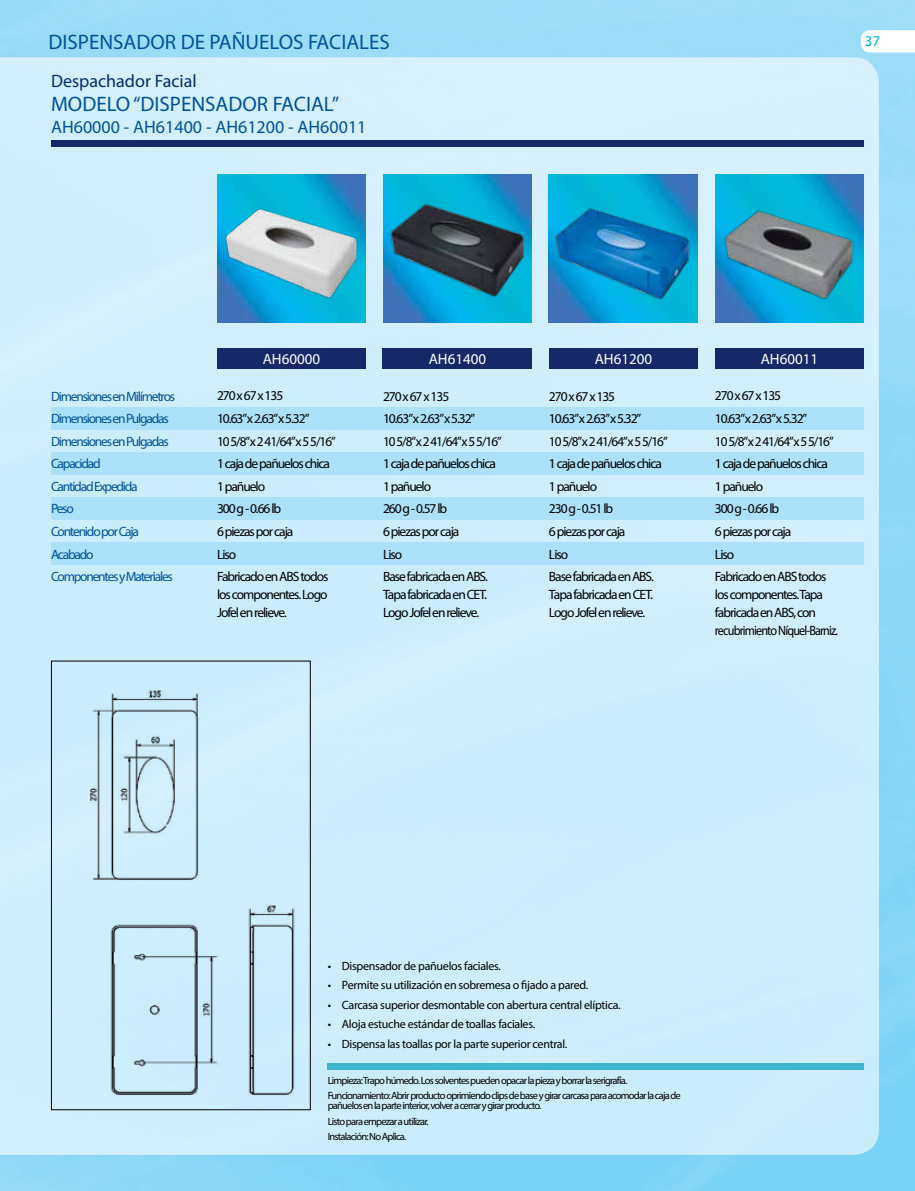
<style>
.page{position:relative;width:915px;height:1191px;background:#fff}
.page>*{position:absolute;margin:0;border:0;box-sizing:border-box;transform-origin:0 0}
.t1{font:21px "Myriad Pro";color:#00529c}
.t2{font:18px "Myriad Pro";color:#00529c}
.t3{font:18px "Myriad Pro";color:#002e6e}
.t4{font:15px "Myriad Pro";color:#fff}
.t5{font:15px "Myriad Pro";color:#00b1e1}
.t6{font:13.5px/22.5px "Myriad Pro";letter-spacing:-.075em;color:#000}
.t7{font:13.5px/22.5px "Myriad Pro";letter-spacing:-.09em;color:#00529c}
.t8{font:12px "Myriad Pro";letter-spacing:-.025em;color:#000}
.t9{font:10.5px/15.1px "Myriad Pro";letter-spacing:-.075em;color:#000}
</style>
<div class="page">
<img style="left:0;top:0;width:914px;height:1191px">
<svg style="left:860px;top:30px;width:54px;height:22px"></svg>
<div style="left:0;top:57px;width:878px;height:1098px;background:#ceeefb"></div>
<div style="left:328px;top:1063px;width:535px;height:7px;background:#3eb5cd"></div>
<div style="left:51px;top:407px;width:812px;height:23px;background:#abe1fa"></div>
<div style="left:51px;top:452px;width:812px;height:23px;background:#abe1fa"></div>
<div style="left:51px;top:497px;width:812px;height:23px;background:#abe1fa"></div>
<div style="left:51px;top:542px;width:812px;height:23px;background:#abe1fa"></div>
<img style="left:217px;top:174px;width:149px;height:149px">
<img style="left:383px;top:174px;width:148px;height:149px">
<img style="left:549px;top:174px;width:148px;height:149px">
<img style="left:715px;top:174px;width:148px;height:149px">
<div style="left:51px;top:140px;width:812px;height:6px;background:#162867"></div>
<div style="left:51px;top:660px;width:259px;height:450px;border:1px solid #000"></div>
<div style="left:217px;top:348px;width:149px;height:20px;background:#162867"></div>
<div style="left:382px;top:348px;width:149px;height:20px;background:#162867"></div>
<div style="left:549px;top:348px;width:148px;height:20px;background:#162867"></div>
<div style="left:714px;top:348px;width:149px;height:20px;background:#162867"></div>
<img style="left:217px;top:201px;width:148px;height:103px">
<img style="left:550px;top:202px;width:146px;height:102px">
<img style="left:381px;top:201px;width:150px;height:103px">
<img style="left:715px;top:205px;width:146px;height:99px">
<img style="left:66px;top:676px;width:145px;height:214px">
<img style="left:104px;top:891px;width:131px;height:214px">
<img style="left:242px;top:891px;width:58px;height:214px">
<h1 class="t1" style="left:49px;top:29px;width:342px">DISPENSADOR DE PAÑUELOS FACIALES</h1>
<p class="t5" style="left:864px;top:32px;width:17px">37</p>
<h2 class="t3" style="left:51px;top:70px;width:147px">Despachador Facial</h2>
<h1 class="t1" style="left:51px;top:91px;width:289px">MODELO “DISPENSADOR FACIAL”</h1>
<h2 class="t2" style="left:51px;top:115px;width:317px">AH60000 - AH61400 - AH61200 - AH60011</h2>
<p class="t7" style="left:51px;top:384px;width:126px">Dimensiones en Milímetros<br>Dimensiones en Pulgadas<br>Dimensiones en Pulgadas<br>Capacidad<br>Cantidad Expedida<br>Peso<br>Contenido por Caja<br>Acabado<br>Componentes y Materiales</p>
<p class="t4" style="left:263px;top:350px;width:59px">AH60000</p>
<p class="t4" style="left:428px;top:350px;width:59px">AH61400</p>
<p class="t4" style="left:594px;top:350px;width:59px">AH61200</p>
<p class="t4" style="left:760px;top:350px;width:59px">AH60011</p>
<p class="t6" style="left:217px;top:384px;width:120px">270 x 67 x 135<br>10.63”x 2.63”x 5.32”<br>10 5/8”x 2 41/64”x 5 5/16”<br>1 caja de pañuelos chica<br>1 pañuelo<br>300 g - 0.66 lb<br>6 piezas por caja<br>Liso<br>Fabricado en ABS todos</p>
<p class="t6" style="left:217px;top:585px;width:112px;line-height:18px">los componentes. Logo<br>Jofel en relieve.</p>
<p class="t6" style="left:383px;top:384px;width:120px">270 x 67 x 135<br>10.63”x 2.63”x 5.32”<br>10 5/8”x 2 41/64”x 5 5/16”<br>1 caja de pañuelos chica<br>1 pañuelo<br>260 g - 0.57 lb<br>6 piezas por caja<br>Liso<br>Base fabricada en ABS.</p>
<p class="t6" style="left:383px;top:585px;width:105px;line-height:18px">Tapa fabricada en CET.<br>Logo Jofel en relieve.</p>
<p class="t6" style="left:549px;top:384px;width:120px">270 x 67 x 135<br>10.63”x 2.63”x 5.32”<br>10 5/8”x 2 41/64”x 5 5/16”<br>1 caja de pañuelos chica<br>1 pañuelo<br>230 g - 0.51 lb<br>6 piezas por caja<br>Liso<br>Base fabricada en ABS.</p>
<p class="t6" style="left:549px;top:585px;width:105px;line-height:18px">Tapa fabricada en CET.<br>Logo Jofel en relieve.</p>
<p class="t6" style="left:714px;top:384px;width:120px">270 x 67 x 135<br>10.63”x 2.63”x 5.32”<br>10 5/8”x 2 41/64”x 5 5/16”<br>1 caja de pañuelos chica<br>1 pañuelo<br>300 g - 0.66 lb<br>6 piezas por caja<br>Liso<br>Fabricado en ABS todos</p>
<p class="t6" style="left:714px;top:585px;width:124px;line-height:18px">los componentes.Tapa fabricada en ABS, con recubrimiento Níquel-Barniz.</p>
<p class="t8" style="left:327px;top:958px;width:175px">• Dispensador de pañuelos faciales.</p>
<p class="t8" style="left:327px;top:977px;width:262px">• Permite su utilización en sobremesa o fijado a pared.</p>
<p class="t8" style="left:327px;top:997px;width:294px">• Carcasa superior desmontable con abertura central elíptica.</p>
<p class="t8" style="left:327px;top:1016px;width:209px">• Aloja estuche estándar de toallas faciales.</p>
<p class="t8" style="left:327px;top:1036px;width:241px">• Dispensa las toallas por la parte superior central.</p>
<p class="t9" style="left:327px;top:1072px;width:354px">Limpieza:Trapo húmedo. Los solventes pueden opacar la pieza y borrar la serigrafía.<br>Funcionamiento: Abrir producto oprimiendo clips de base y girar carcasa para acomodar la caja de</p>
<p class="t9" style="left:327px;top:1098px;width:215px">pañuelos en la parte interior, volver a cerrar y girar producto.<br>Listo para empezar a utilizar.<br>Instalación: No Aplica.</p>
</div>
